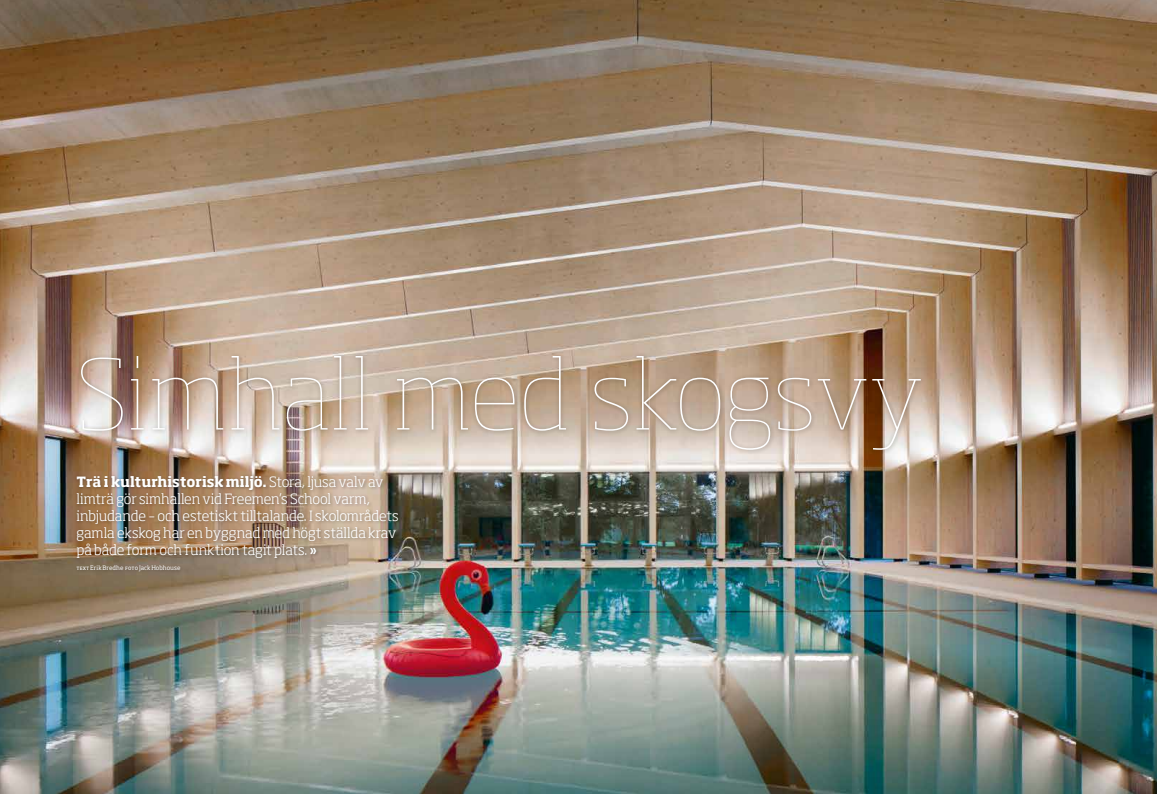
<style>
.page{position:relative;width:1157px;height:794px;background:#fff}
.page>*{position:absolute;margin:0;border:0;box-sizing:border-box;transform-origin:0 0}
.t1{font:100 95.5px "Soho Std";letter-spacing:-.01em;color:#fff}
.t2{font:300 14px/17px "Soho Std";letter-spacing:-.01em;color:#fff}
.t3{font:6px "Soho Std";letter-spacing:.005em;color:#fff}
.s1{font-weight:700}
.s2{font-weight:500}
</style>
<div class="page">
<img style="left:0;top:0;width:1157px;height:794px">
<div style="left:75px;top:473px;width:327px;height:102px;background:#1d1914;opacity:.4"></div>
<div style="left:77px;top:352px;width:848px;height:103px;background:#1d1914;opacity:.4"></div>
<h1 class="t1" style="left:77px;top:334px;width:849px">Simhall med skogsvy</h1>
<p class="t2" style="left:77px;top:473px;width:324px"><span class="s1">Trä i kulturhistorisk miljö.</span> Stora, ljusa valv av limträ gör simhallen vid Freemen’s School varm, inbjudande – och estetiskt tilltalande. I skolområdets gamla ekskog har en byggnad med högt ställda krav på både form och funktion tagit plats. <span class="s2">»</span></p>
<p class="t3" style="left:77px;top:564px;width:105px">text Erik Bredhe Foto Jack Hobhouse</p>
</div>
